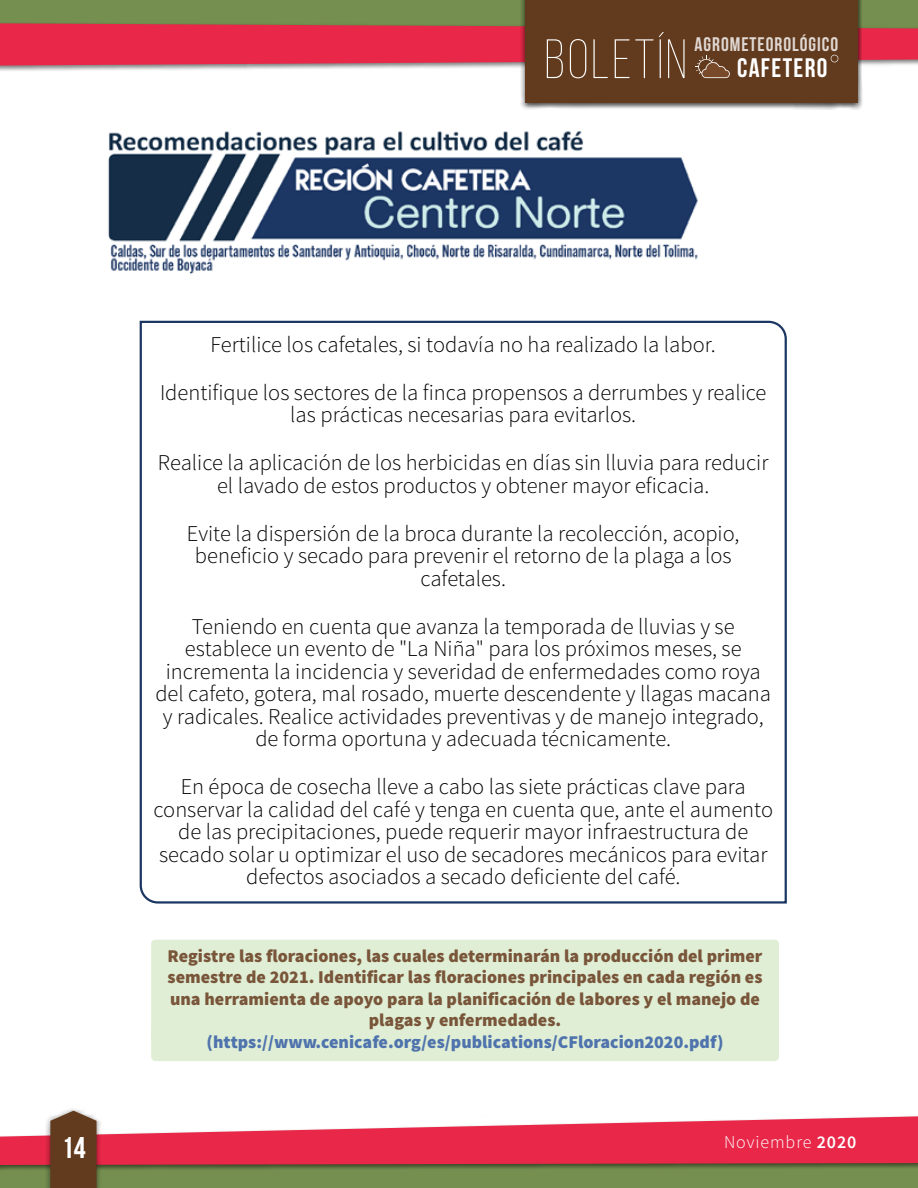
<style>
.page{position:relative;width:918px;height:1188px;background:#fff}
.page>*{position:absolute;margin:0;border:0;box-sizing:border-box;transform-origin:0 0}
.t1{font:300 55.35px "Bebas Neue";letter-spacing:.05em;color:#fff}
.t2{font:30px "Bebas Neue";color:#fff}
.t3{font:26.85px "Bebas Neue";letter-spacing:.05em;color:#fff}
.t4{font:300 22.5px/22.5px "Source Sans Pro";color:#000;text-align:center}
.t5{font:19.65px "Bebas Neue";letter-spacing:.05em;color:#fff}
.t6{font:900 18px/21.6px "Source Sans Pro";color:#79553a;text-align:center}
.t7{font:900 18px "Source Sans Pro";color:#4f73ad}
.t8{font:300 18px "Source Sans Pro";letter-spacing:.05em;color:#fff}
.s1{font-weight:600}
</style>
<div class="page">
<div style="left:0;top:1143px;width:918px;height:45px;background:#758f50"></div>
<div style="left:0;top:0;width:918px;height:55px;background:#758f50"></div>
<div style="left:0;top:1115px;width:918px;height:56px;background:#000;opacity:.5"></div>
<svg style="left:0;top:1116px;width:918px;height:49px;fill:#e92849"></svg>
<div style="left:520px;top:0;width:343px;height:110px;background:#000;opacity:.75"></div>
<div style="left:526px;top:0;width:332px;height:103px;background:#623a1d"></div>
<svg style="left:0;top:23px;width:918px;height:55px"></svg>
<div style="left:45px;top:1107px;width:57px;height:81px;background:#000;opacity:.5"></div>
<svg style="left:50px;top:1111px;width:47px;height:77px;background:#6b452a"></svg>
<img style="left:108px;top:131px;width:590px;height:143px">
<svg style="left:139px;top:320px;width:648px;height:584px"></svg>
<div style="left:151px;top:940px;width:628px;height:99px;background:#dfeed4;border-radius:4px"></div>
<div style="left:151px;top:1026px;width:628px;height:35px;background:#dfeed4;border-radius:4px"></div>
<h1 class="t1" style="left:545px;top:30px;width:144px">BOLETÍN</h1>
<p class="t5" style="left:695px;top:34px;width:145px">AGROMETEOROLÓGICO</p>
<p class="t3" style="left:737px;top:53px;width:92px">CAFETERO</p>
<p class="t4" style="left:160px;top:320px;width:608px;line-height:48px">Fertilice los cafetales, si todavía no ha realizado la labor.<br>Identifique los sectores de la finca propensos a derrumbes y realice</p>
<p class="t4" style="left:158px;top:391px;width:612px;line-height:48px">las prácticas necesarias para evitarlos.<br>Realice la aplicación de los herbicidas en días sin lluvia para reducir</p>
<p class="t4" style="left:187px;top:461px;width:554px;line-height:48px">el lavado de estos productos y obtener mayor eficacia.<br>Evite la dispersión de la broca durante la recolección, acopio,</p>
<p class="t4" style="left:195px;top:544px;width:538px">beneficio y secado para prevenir el retorno de la plaga a los cafetales.</p>
<p class="t4" style="left:155px;top:615px;width:617px">Teniendo en cuenta que avanza la temporada de lluvias y se establece un evento de "La Niña" para los próximos meses, se incrementa la incidencia y severidad de enfermedades como roya del cafeto, gotera, mal rosado, muerte descendente y llagas macana y radicales. Realice actividades preventivas y de manejo integrado, de forma oportuna y adecuada técnicamente.</p>
<p class="t4" style="left:154px;top:775px;width:621px">En época de cosecha lleve a cabo las siete prácticas clave para conservar la calidad del café y tenga en cuenta que, ante el aumento de las precipitaciones, puede requerir mayor infraestructura de secado solar u optimizar el uso de secadores mecánicos para evitar defectos asociados a secado deficiente del café.</p>
<p class="t6" style="left:168px;top:946px;width:596px">Registre las floraciones, las cuales determinarán la producción del primer semestre de 2021. Identificar las floraciones principales en cada región es una herramienta de apoyo para la planificación de labores y el manejo de plagas y enfermedades.</p>
<p class="t7" style="left:207px;top:1030px;width:519px">(https://www.cenicafe.org/es/publications/CFloracion2020.pdf)</p>
<h2 class="t2" style="left:62px;top:1131px;width:25px">14</h2>
<p class="t8" style="left:724px;top:1131px;width:134px">Noviembre <span class="s1">2020</span></p>
</div>
